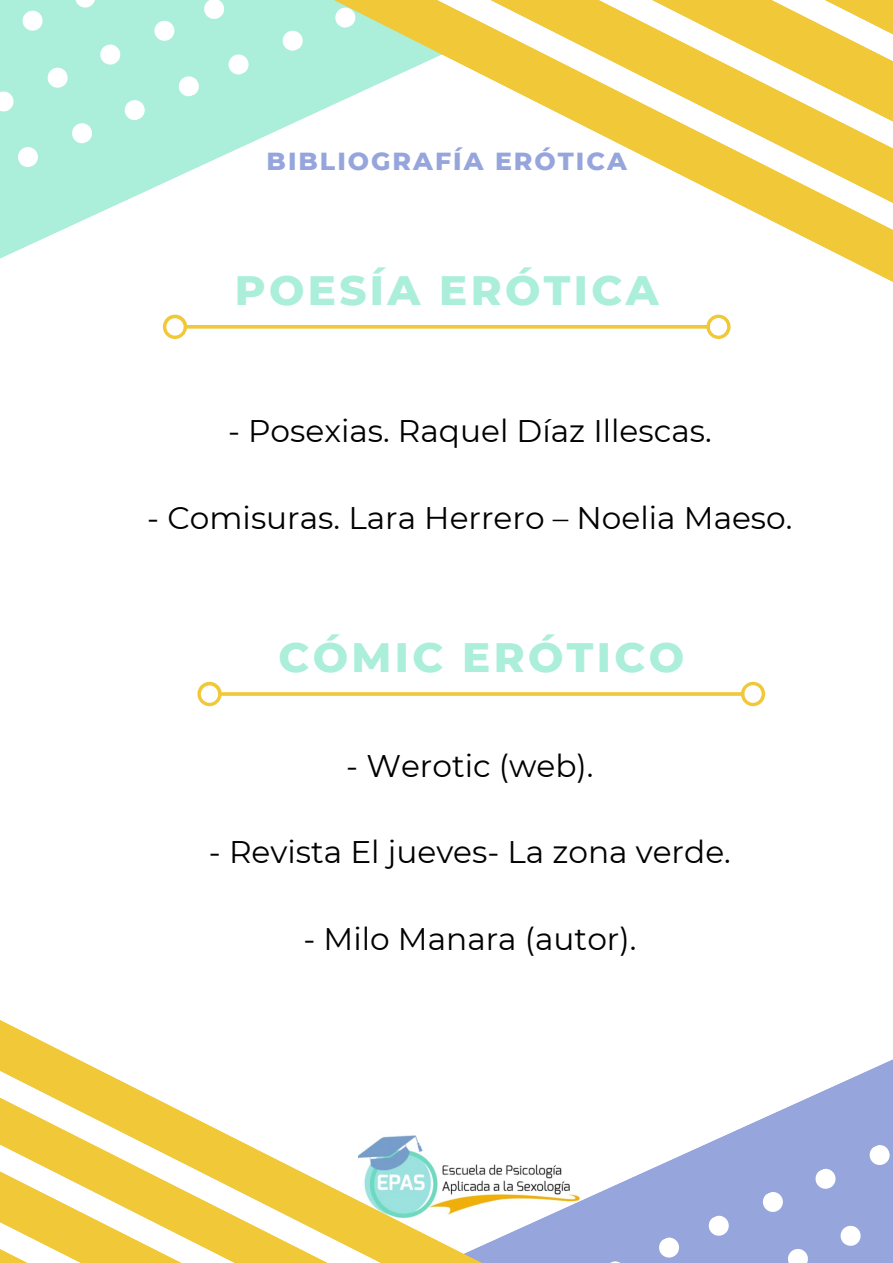
<style>
.page{position:relative;width:893px;height:1263px;background:#fff}
.page>*{position:absolute;margin:0;border:0;box-sizing:border-box;transform-origin:0 0}
.t1{font:800 41.92px "Montserrat";letter-spacing:.08em;color:#abeeda}
.t2{font:31.2px "Montserrat";color:#000}
.t3{font:800 25.2px "Montserrat";letter-spacing:.08em;color:#96a5dc}
</style>
<div class="page">
<svg style="left:756px;top:1059px;width:137px;height:204px;fill:#96a5dc"></svg>
<svg style="left:759px;top:1189px;width:27px;height:26px"></svg>
<svg style="left:785px;top:1246px;width:26px;height:17px"></svg>
<svg style="left:812px;top:1165px;width:26px;height:27px"></svg>
<svg style="left:837px;top:1222px;width:26px;height:27px"></svg>
<svg style="left:866px;top:1142px;width:27px;height:26px"></svg>
<svg style="left:891px;top:1199px;width:2px;height:26px"></svg>
<div style="left:738px;top:1121px;width:18px;height:142px;background:#96a5dc"></div>
<svg style="left:0;top:1020px;width:738px;height:243px"></svg>
<svg style="left:0;top:1060px;width:689px;height:203px"></svg>
<svg style="left:0;top:1116px;width:648px;height:147px"></svg>
<svg style="left:0;top:0;width:152px;height:259px;fill:#abeeda"></svg>
<svg style="left:0;top:88px;width:17px;height:27px"></svg>
<svg style="left:15px;top:144px;width:26px;height:26px"></svg>
<svg style="left:19px;top:8px;width:27px;height:26px"></svg>
<svg style="left:44px;top:65px;width:27px;height:26px"></svg>
<svg style="left:69px;top:120px;width:26px;height:26px"></svg>
<svg style="left:72px;top:0;width:26px;height:11px"></svg>
<svg style="left:97px;top:41px;width:26px;height:27px"></svg>
<svg style="left:122px;top:97px;width:26px;height:26px"></svg>
<svg style="left:151px;top:18px;width:1px;height:26px"></svg>
<svg style="left:152px;top:0;width:579px;height:331px;fill:#b1efdb"></svg>
<svg style="left:230px;top:0;width:663px;height:328px"></svg>
<svg style="left:287px;top:0;width:606px;height:275px"></svg>
<svg style="left:355px;top:0;width:538px;height:223px"></svg>
<svg style="left:163px;top:315px;width:567px;height:24px"></svg>
<svg style="left:197px;top:682px;width:568px;height:24px"></svg>
<p class="t3" style="left:267px;top:146px;width:362px">BIBLIOGRAFÍA ERÓTICA</p>
<h1 class="t1" style="left:235px;top:264px;width:425px">POESÍA ERÓTICA</h1>
<p class="t2" style="left:228px;top:412px;width:485px">- Posexias. Raquel Díaz Illescas.</p>
<p class="t2" style="left:147px;top:498px;width:646px">- Comisuras. Lara Herrero – Noelia Maeso.</p>
<h1 class="t1" style="left:278px;top:631px;width:407px">CÓMIC ERÓTICO</h1>
<p class="t2" style="left:346px;top:746px;width:249px">- Werotic (web).</p>
<p class="t2" style="left:209px;top:833px;width:523px">- Revista El jueves- La zona verde.</p>
<p class="t2" style="left:303px;top:920px;width:334px">- Milo Manara (autor).</p>
</div>
